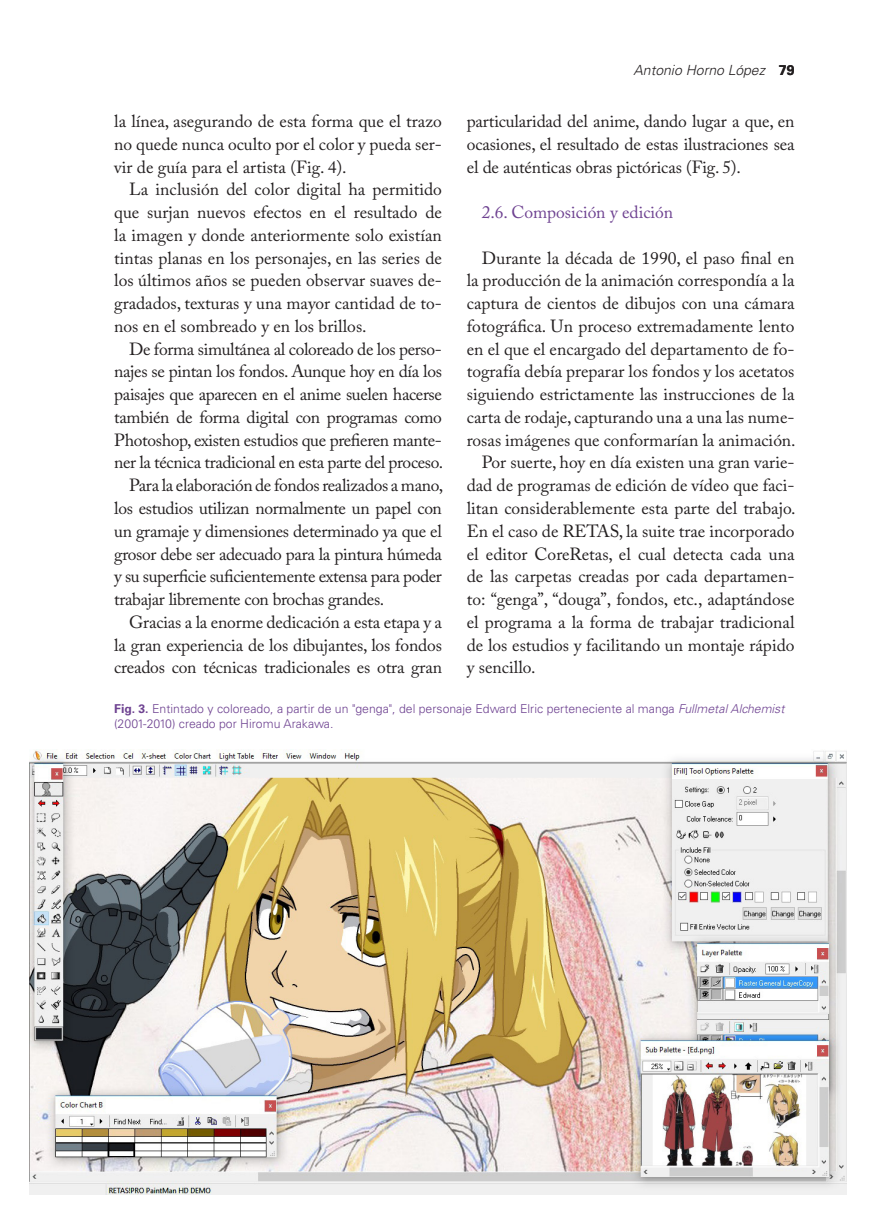
<style>
.page{position:relative;width:874px;height:1221px;background:#fff}
.page>*{position:absolute;margin:0;border:0;box-sizing:border-box;transform-origin:0 0}
.texto_común{font:17.5px/22.8px "Adobe Caslon Pro";letter-spacing:-.005em;color:#231f20;text-align:justify}
.texto_común-2{font:17.5px "Adobe Caslon Pro";color:#6e4291}
.t1{font:italic 300 14px "Univers LT Std";color:#231f20}
.pies2{font:300 12.25px/14.5px "Univers LT Std";color:#6e4291}
.s1{font-weight:700;font-style:normal}
.s2{font-weight:700}
.s3{font-style:italic}
</style>
<div class="page">
<img style="left:30px;top:749px;width:816px;height:445px">
<p class="texto_común" style="left:114px;top:110px;width:329px">la línea, asegurando de esta forma que el trazo no quede nunca oculto por el color y pueda ser&shy;vir de guía para el artista (Fig. 4).</p>
<p class="texto_común" style="left:114px;top:178px;width:329px;text-indent:15px">La inclusión del color digital ha permitido que surjan nuevos efectos en el resultado de la imagen y donde anteriormente solo existían tintas planas en los personajes, en las series de los últimos años se pueden observar suaves de&shy;gradados, texturas y una mayor cantidad de to&shy;nos en el sombreado y en los brillos.</p>
<p class="texto_común" style="left:114px;top:337px;width:330px;text-indent:15px">De forma simultánea al coloreado de los perso&shy;najes se pintan los fondos. Aunque hoy en día los paisajes que aparecen en el anime suelen hacerse también de forma digital con programas como Photoshop, existen estudios que prefieren mante&shy;ner la técnica tradicional en esta parte del proceso.</p>
<p class="texto_común" style="left:114px;top:474px;width:330px;text-indent:15px">Para la elaboración de fondos realizados a mano, los estudios utilizan normalmente un papel con un gramaje y dimensiones determinado ya que el grosor debe ser adecuado para la pintura húmeda y su superficie suficientemente extensa para poder trabajar libremente con brochas grandes.</p>
<p class="texto_común" style="left:114px;top:610px;width:329px;text-indent:15px">Gracias a la enorme dedicación a esta etapa y a la gran experiencia de los dibujantes, los fondos creados con técnicas tradicionales es otra gran</p>
<p class="t1" style="left:633px;top:61px;width:162px">Antonio Horno López <span class="s1">79</span></p>
<p class="texto_común" style="left:466px;top:110px;width:329px">particularidad del anime, dando lugar a que, en ocasiones, el resultado de estas ilustraciones sea el de auténticas obras pictóricas (Fig. 5).</p>
<p class="texto_común-2" style="left:481px;top:202px;width:193px">2.6. Composición y edición</p>
<p class="texto_común" style="left:466px;top:246px;width:330px;text-indent:15px">Durante la década de 1990, el paso final en la producción de la animación correspondía a la captura de cientos de dibujos con una cámara fotográfica. Un proceso extremadamente lento en el que el encargado del departamento de fo&shy;tografía debía preparar los fondos y los acetatos siguiendo estrictamente las instrucciones de la carta de rodaje, capturando una a una las nume&shy;rosas imágenes que conformarían la animación.</p>
<p class="texto_común" style="left:466px;top:451px;width:330px;text-indent:15px">Por suerte, hoy en día existen una gran varie&shy;dad de programas de edición de vídeo que faci&shy;litan considerablemente esta parte del trabajo.<br>En el caso de RETAS, la suite trae incorporado el editor CoreRetas, el cual detecta cada una de las carpetas creadas por cada departamen&shy;to: “genga”, “douga”, fondos, etc., adaptándose el programa a la forma de trabajar tradicional de los estudios y facilitando un montaje rápido y sencillo.</p>
<p class="pies2" style="left:114px;top:701px;width:671px"><span class="s2">Fig. 3.</span> Entintado y coloreado, a partir de un "genga", del personaje Edward Elric perteneciente al manga <span class="s3">Fullmetal Alchemist </span>(2001-2010) creado por Hiromu Arakawa.</p>
</div>
